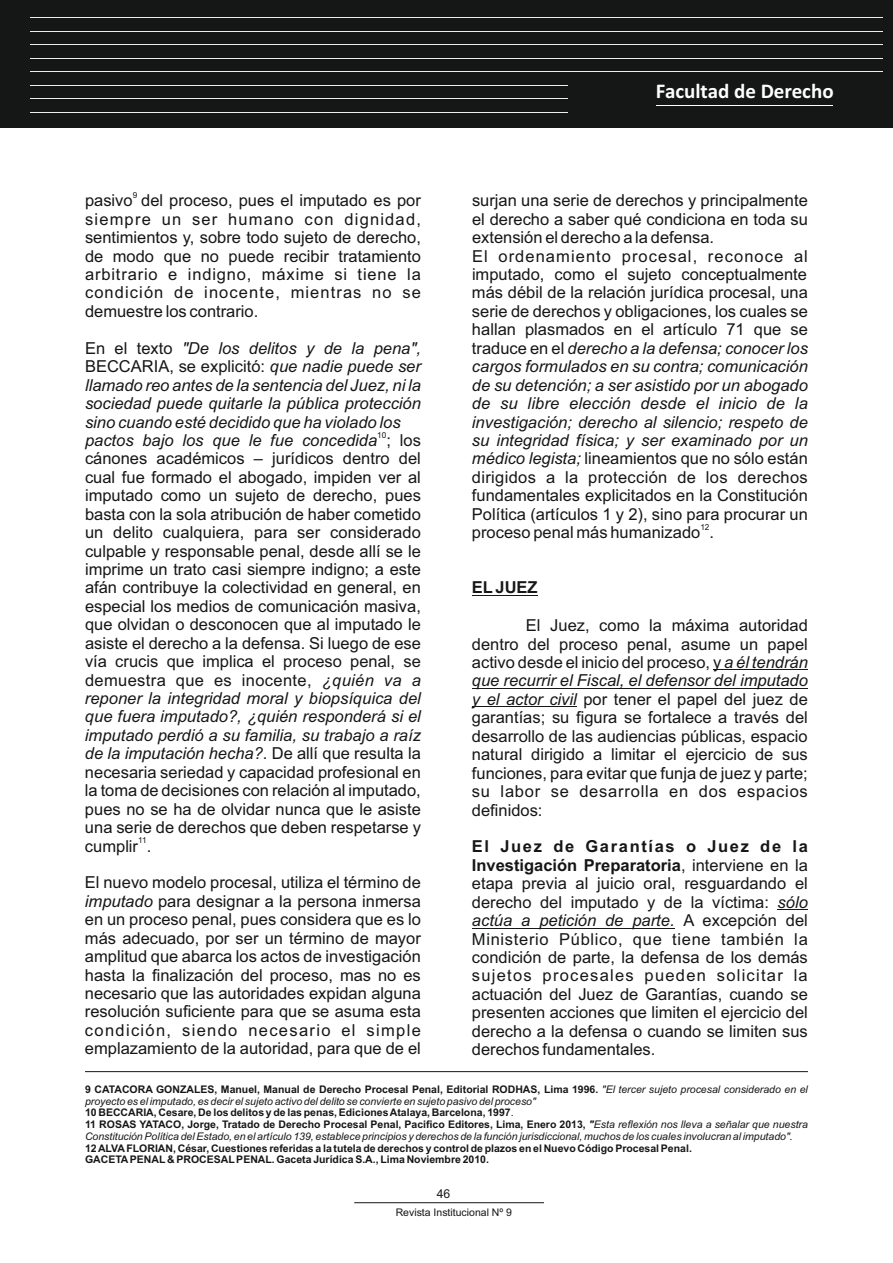
<style>
.page{position:relative;width:893px;height:1263px;background:#fff}
.page>*{position:absolute;margin:0;border:0;box-sizing:border-box;transform-origin:0 0}
.t1{font:700 21px "Calibri";color:#fff}
.t2{font:16.5px/18.5px "Arial";color:#151616;text-align:justify}
.t3{font:italic 16.5px/18.5px "Arial";color:#151616;text-align:justify}
.t4{font:700 16.5px "Arial";color:#151616}
.t5{font:12.3px "Arial";color:#151616}
.t6{font:italic 10.5px/11.7px "Arial";color:#151616}
.t7{font:700 10.5px/11.7px "Arial";color:#151616}
.t8{font:10.5px "Arial";color:#151616}
.t9{font:8.25px "Arial";color:#151616}
.s1{font-style:normal}
.s2{font-style:italic}
.s3{font-weight:700}
.s4{font-weight:700;font-style:normal}
</style>
<div class="page">
<hr style="left:472px;top:595px;width:66px;height:1px;background:#151616">
<hr style="left:724px;top:669px;width:84px;height:1px;background:#151616">
<hr style="left:472px;top:688px;width:336px;height:1px;background:#151616">
<hr style="left:472px;top:706px;width:105px;height:1px;background:#151616">
<hr style="left:778px;top:909px;width:30px;height:1px;background:#151616">
<hr style="left:472px;top:928px;width:203px;height:1px;background:#151616">
<hr style="left:85px;top:1071px;width:723px;height:1px;background:#151616">
<hr style="left:354px;top:1202px;width:190px;height:1px;background:#151616">
<div style="left:0;top:0;width:893px;height:128px;background:#151616"></div>
<hr style="left:30px;top:17px;width:852px;height:1px;background:#eceded">
<hr style="left:30px;top:31px;width:852px;height:1px;background:#eceded">
<hr style="left:30px;top:44px;width:852px;height:1px;background:#eceded">
<hr style="left:30px;top:58px;width:852px;height:1px;background:#eceded">
<hr style="left:30px;top:71px;width:852px;height:1px;background:#eceded">
<hr style="left:30px;top:85px;width:852px;height:1px;background:#eceded">
<hr style="left:30px;top:98px;width:852px;height:1px;background:#eceded">
<hr style="left:30px;top:112px;width:852px;height:1px;background:#eceded">
<div style="left:568px;top:77px;width:314px;height:51px;background:#151616"></div>
<hr style="left:657px;top:105px;width:176px;height:1px;background:#fff">
<p class="t1" style="left:656px;top:82px;width:179px">Facultad de Derecho</p>
<p class="t9" style="left:133px;top:192px;width:6px">9</p>
<p class="t2" style="left:85px;top:193px;width:337px">pasivo del proceso, pues el imputado es por siempre un ser humano con dignidad, sentimientos y, sobre todo sujeto de derecho, de modo que no puede recibir tratamiento arbitrario e indigno, máxime si tiene la condición de inocente, mientras no se demuestre los contrario.</p>
<p class="t3" style="left:85px;top:340px;width:337px"><span class="s1">En el texto</span> "De los delitos y de la pena", <span class="s1">BECCARIA, se explicitó:</span> que nadie puede ser llamado reo antes de la sentencia del Juez, ni la sociedad puede quitarle la pública protección sino cuando esté decidido que ha violado los</p>
<p class="t9" style="left:377px;top:432px;width:11px">10</p>
<p class="t2" style="left:472px;top:193px;width:337px;text-align:left">surjan una serie de derechos y principalmente el derecho a saber qué condiciona en toda su extensión el derecho a la defensa.<br>El ordenamiento procesal, reconoce al imputado, como el sujeto conceptualmente más débil de la relación jurídica procesal, una serie de derechos y obligaciones, los cuales se hallan plasmados en el artículo 71 que se traduce en el <span class="s2">derecho a la defensa; conocer los cargos formulados en su contra; comunicación de su detención; a ser asistido por un abogado de su libre elección desde el inicio de la investigación; derecho al silencio; respeto de su integridad física; y ser examinado por un médico legista;</span> lineamientos que no sólo están dirigidos a la protección de los derechos fundamentales explicitados en la Constitución Política (artículos 1 y 2), sino para procurar un</p>
<p class="t9" style="left:700px;top:524px;width:11px">12</p>
<p class="t2" style="left:472px;top:525px;width:244px">proceso penal más humanizado .</p>
<p class="t2" style="left:85px;top:432px;width:337px"><span class="s2">pactos bajo los que le fue concedida</span> ; los cánones académicos – jurídicos dentro del cual fue formado el abogado, impiden ver al imputado como un sujeto de derecho, pues basta con la sola atribución de haber cometido un delito cualquiera, para ser considerado culpable y responsable penal, desde allí se le imprime un trato casi siempre indigno; a este afán contribuye la colectividad en general, en especial los medios de comunicación masiva, que olvidan o desconocen que al imputado le asiste el derecho a la defensa. Si luego de ese vía crucis que implica el proceso penal, se demuestra que es inocente, <span class="s2">¿quién va a reponer la integridad moral y biopsíquica del que fuera imputado?, ¿quién responderá si el imputado perdió a su familia, su trabajo a raíz de la imputación hecha?</span>. De allí que resulta la necesaria seriedad y capacidad profesional en la toma de decisiones con relación al imputado, pues no se ha de olvidar nunca que le asiste una serie de derechos que deben respetarse y</p>
<p class="t9" style="left:138px;top:837px;width:10px">11</p>
<p class="t2" style="left:85px;top:838px;width:68px">cumplir .</p>
<p class="t2" style="left:85px;top:875px;width:337px">El nuevo modelo procesal, utiliza el término de <span class="s2">imputado</span> para designar a la persona inmersa en un proceso penal, pues considera que es lo más adecuado, por ser un término de mayor amplitud que abarca los actos de investigación hasta la finalización del proceso, mas no es necesario que las autoridades expidan alguna resolución suficiente para que se asuma esta condición, siendo necesario el simple emplazamiento de la autoridad, para que de el</p>
<p class="t4" style="left:472px;top:581px;width:67px">ELJUEZ</p>
<p class="t2" style="left:472px;top:618px;width:337px;text-indent:54px">El Juez, como la máxima autoridad dentro del proceso penal, asume un papel activo desde el inicio del proceso, y <span class="s2">a él tendrán que recurrir el Fiscal, el defensor del imputado y el actor civil</span> por tener el papel del juez de garantías; su figura se fortalece a través del desarrollo de las audiencias públicas, espacio natural dirigido a limitar el ejercicio de sus funciones, para evitar que funja de juez y parte; su labor se desarrolla en dos espacios definidos:</p>
<p class="t2" style="left:472px;top:839px;width:337px"><span class="s3">El Juez de Garantías o Juez de la Investigación Preparatoria</span>, interviene en la etapa previa al juicio oral, resguardando el derecho del imputado y de la víctima: <span class="s2">sólo actúa a petición de parte.</span> A excepción del Ministerio Público, que tiene también la condición de parte, la defensa de los demás sujetos procesales pueden solicitar la actuación del Juez de Garantías, cuando se presenten acciones que limiten el ejercicio del derecho a la defensa o cuando se limiten sus derechos fundamentales.</p>
<p class="t6" style="left:85px;top:1084px;width:724px"><span class="s4">9 CATACORA GONZALES, Manuel, Manual de Derecho Procesal Penal, Editorial RODHAS, Lima 1996.</span> "El tercer sujeto procesal considerado en el proyecto es el imputado, es decir el sujeto activo del delito se convierte en sujeto pasivo del proceso"<br><span class="s4">10 BECCARIA, Cesare, De los delitos y de las penas, Ediciones Atalaya, Barcelona, 1997</span><span class="s1">.<br></span><span class="s4">11 ROSAS YATACO, Jorge, Tratado de Derecho Procesal Penal, Pacifico Editores, Lima, Enero 2013,</span> <span class="s3">"</span>Esta reflexión nos lleva a señalar que nuestra Constitución Política del Estado, en el artículo 139, establece principios y derechos de la función jurisdiccional, muchos de los cuales involucran al imputado".</p>
<p class="t7" style="left:85px;top:1143px;width:608px">12 ALVAFLORIAN, César, Cuestiones referidas a la tutela de derechos y control de plazos en el Nuevo Código Procesal Penal.<br>GACETAPENAL &amp; PROCESALPENAL. Gaceta Jurídica S.A., Lima Noviembre 2010.</p>
<p class="t5" style="left:437px;top:1189px;width:15px">46</p>
<p class="t8" style="left:396px;top:1208px;width:118px">Revista Institucional Nº 9</p>
</div>
